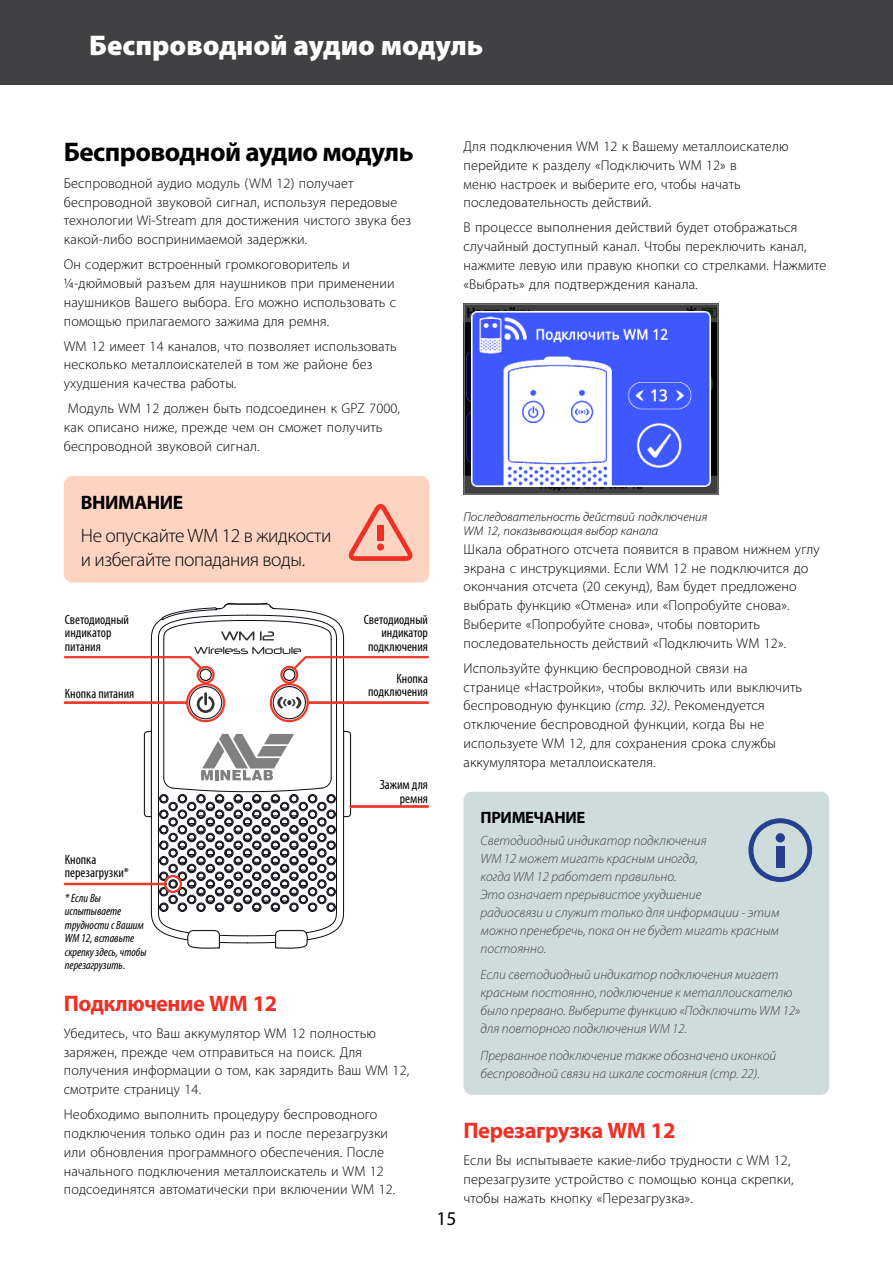
<style>
.page{position:relative;width:893px;height:1263px;background:#fff}
.page>*{position:absolute;margin:0;border:0;box-sizing:border-box;transform-origin:0 0}
.t1{font:900 28.5px "Myriad Pro";color:#fff}
.t2{font:700 27px "Myriad Pro";letter-spacing:-.02em;color:#000}
.t3{font:700 22.5px "Myriad Pro";letter-spacing:-.02em;color:#ee3124}
.t4{font:300 19.5px/24px "Myriad Pro";letter-spacing:-.02em;color:#000}
.t5{font:700 19.5px "Myriad Pro";letter-spacing:-.02em;color:#000}
.t6{font:19.5px "Myriad Pro";color:#000}
.t7{font:700 16.5px "Myriad Pro";letter-spacing:-.02em;color:#000}
.t8{font:300 14.25px/18.8px "Myriad Pro";letter-spacing:.01em;color:#000}
.t9{font:italic 300 13.5px/18px "Myriad Pro";color:#414042}
.t10{font:condensed 13.5px/13.5px "Myriad Pro";color:#000;text-align:right}
.t11{font:italic 300 12.75px/14.2px "Myriad Pro";color:#000}
.t12{font:italic condensed 12px/13.5px "Myriad Pro";color:#000}
.s1{font-style:italic}
</style>
<div class="page">
<div style="left:64px;top:476px;width:365px;height:106px;background:#fdd4c2;border-radius:9px"></div>
<svg style="left:348px;top:504px;width:65px;height:57px"></svg>
<div style="left:377px;top:543px;width:7px;height:7px;background:#ee3124;border-radius:50%"></div>
<div style="left:377px;top:526px;width:7px;height:15px;background:#ee3124"></div>
<hr style="left:336px;top:639px;width:1px;height:153px;background:#110c15">
<hr style="left:158px;top:639px;width:1px;height:153px;background:#110c15">
<hr style="left:331px;top:639px;width:1px;height:139px;background:#110c15">
<hr style="left:163px;top:639px;width:1px;height:139px;background:#110c15">
<hr style="left:151px;top:639px;width:1px;height:273px;background:#110c15">
<hr style="left:343px;top:639px;width:1px;height:273px;background:#110c15">
<svg style="left:189px;top:686px;width:33px;height:33px"></svg>
<svg style="left:273px;top:686px;width:33px;height:33px"></svg>
<svg style="left:151px;top:603px;width:193px;height:37px"></svg>
<div style="left:199px;top:669px;width:13px;height:12px;border:1px solid #000;border-radius:50%"></div>
<div style="left:283px;top:669px;width:13px;height:12px;border:1px solid #000;border-radius:50%"></div>
<svg style="left:143px;top:730px;width:209px;height:219px"></svg>
<div style="left:280px;top:666px;width:18px;height:18px;border:2px solid #ec392a;border-radius:50%"></div>
<div style="left:270px;top:683px;width:39px;height:39px;border:2px solid #ec392a;border-radius:50%"></div>
<hr style="left:308px;top:701px;width:120px;height:3px;background:#ec392a">
<div style="left:197px;top:666px;width:18px;height:18px;border:2px solid #ec392a;border-radius:50%"></div>
<div style="left:186px;top:683px;width:39px;height:39px;border:2px solid #ec392a;border-radius:50%"></div>
<hr style="left:65px;top:701px;width:122px;height:3px;background:#ec392a">
<div style="left:164px;top:875px;width:18px;height:18px;border:2px solid #ec392a;border-radius:50%"></div>
<hr style="left:65px;top:883px;width:100px;height:2px;background:#ec392a">
<hr style="left:351px;top:805px;width:77px;height:3px;background:#ec392a">
<svg style="left:64px;top:647px;width:365px;height:25px"></svg>
<img style="left:466px;top:307px;width:250px;height:185px">
<div style="left:463px;top:304px;width:256px;height:191px;border:2px solid #6d6e71"></div>
<div style="left:463px;top:792px;width:366px;height:303px;background:#cedddc;border-radius:9px"></div>
<svg style="left:748px;top:818px;width:65px;height:64px"></svg>
<div style="left:776px;top:833px;width:9px;height:9px;background:#25408f;border-radius:50%"></div>
<div style="left:776px;top:846px;width:8px;height:21px;background:#25408f"></div>
<div style="left:0;top:0;width:893px;height:85px;background:#414042"></div>
<h1 class="t1" style="left:89px;top:27px;width:396px">Беспроводной аудио модуль</h1>
<h2 class="t2" style="left:64px;top:134px;width:351px">Беспроводной аудио модуль</h2>
<p class="t8" style="left:64px;top:174px;width:349px">Беспроводной аудио модуль (WM 12) получает беспроводной звуковой сигнал, используя передовые технологии Wi-Stream для достижения чистого звука без какой-либо воспринимаемой задержки.</p>
<p class="t8" style="left:64px;top:255px;width:334px">Он содержит встроенный громкоговоритель и ¼-дюймовый разъем для наушников при применении наушников Вашего выбора. Его можно использовать с помощью прилагаемого зажима для ремня.</p>
<p class="t8" style="left:64px;top:336px;width:335px">WM 12 имеет 14 каналов, что позволяет использовать несколько металлоискателей в том же районе без ухудшения качества работы.</p>
<p class="t8" style="left:64px;top:399px;width:338px">Модуль WM 12 должен быть подсоединен к GPZ 7000, как описано ниже, прежде чем он сможет получить беспроводной звуковой сигнал.</p>
<p class="t8" style="left:463px;top:137px;width:326px">Для подключения WM 12 к Вашему металлоискателю перейдите к разделу «Подключить WM 12» в<br>меню настроек и выберите его, чтобы начать последовательность действий.</p>
<p class="t8" style="left:463px;top:218px;width:364px">В процессе выполнения действий будет отображаться случайный доступный канал. Чтобы переключить канал, нажмите левую или правую кнопки со стрелками. Нажмите «Выбрать» для подтверждения канала.</p>
<h3 class="t5" style="left:81px;top:490px;width:104px">ВНИМАНИЕ</h3>
<h3 class="t4" style="left:81px;top:523px;width:252px">Не опускайте WM 12 в жидкости и избегайте попадания воды.</h3>
<p class="t10" style="left:65px;top:612px;width:66px;text-align:left">Светодиодный индикатор питания</p>
<p class="t10" style="left:65px;top:687px;width:71px">Кнопка питания</p>
<p class="t10" style="left:364px;top:612px;width:66px">Светодиодный индикатор подключения</p>
<p class="t10" style="left:368px;top:671px;width:61px">Кнопка подключения</p>
<p class="t10" style="left:380px;top:778px;width:50px">Зажим для ремня</p>
<p class="t10" style="left:65px;top:852px;width:66px;text-align:left">Кнопка перезагрузки*</p>
<p class="t12" style="left:65px;top:891px;width:83px">* Если Вы испытываете трудности с Вашим<br>WM 12, вставьте скрепку здесь, чтобы перезагрузить.</p>
<h3 class="t3" style="left:64px;top:988px;width:215px">Подключение WM 12</h3>
<p class="t8" style="left:64px;top:1023px;width:347px">Убедитесь, что Ваш аккумулятор WM 12 полностью заряжен, прежде чем отправиться на поиск. Для получения информации о том, как зарядить Ваш WM 12, смотрите страницу 14.</p>
<p class="t8" style="left:64px;top:1105px;width:333px">Необходимо выполнить процедуру беспроводного подключения только один раз и после перезагрузки или обновления программного обеспечения. После начального подключения металлоискатель и WM 12 подсоединятся автоматически при включении WM 12.</p>
<p class="t11" style="left:463px;top:509px;width:245px">Последовательность действий подключения<br>WM 12, показывающая выбор канала</p>
<p class="t8" style="left:463px;top:540px;width:358px">Шкала обратного отсчета появится в правом нижнем углу экрана с инструкциями. Если WM 12 не подключится до окончания отсчета (20 секунд), Вам будет предложено выбрать функцию «Отмена» или «Попробуйте снова».<br>Выберите «Попробуйте снова», чтобы повторить последовательность действий «Подключить WM 12».</p>
<p class="t8" style="left:463px;top:658px;width:340px">Используйте функцию беспроводной связи на странице «Настройки», чтобы включить или выключить беспроводную функцию <span class="s1">(стр. 32)</span>. Рекомендуется отключение беспроводной функции, когда Вы не используете WM 12, для сохранения срока службы аккумулятора металлоискателя.</p>
<p class="t7" style="left:480px;top:806px;width:106px">ПРИМЕЧАНИЕ</p>
<p class="t9" style="left:480px;top:831px;width:301px">Светодиодный индикатор подключения<br>WM 12 может мигать красным иногда,<br>когда WM 12 работает правильно.<br>Это означает прерывистое ухудшение<br>радиосвязи и служит только для информации - этим можно пренебречь, пока он не будет мигать красным постоянно.</p>
<p class="t9" style="left:480px;top:966px;width:321px">Если светодиодный индикатор подключения мигает красным постоянно, подключение к металлоискателю было прервано. Выберите функцию «Подключить WM 12» для повторного подключения WM 12.</p>
<p class="t9" style="left:480px;top:1046px;width:297px">Прерванное подключение также обозначено иконкой беспроводной связи на шкале состояния (стр. 22).</p>
<h3 class="t6" style="left:436px;top:1206px;width:22px">15</h3>
<h3 class="t3" style="left:463px;top:1116px;width:213px">Перезагрузка WM 12</h3>
<p class="t8" style="left:463px;top:1151px;width:332px">Если Вы испытываете какие-либо трудности с WM 12, перезагрузите устройство с помощью конца скрепки, чтобы нажать кнопку «Перезагрузка».</p>
</div>
